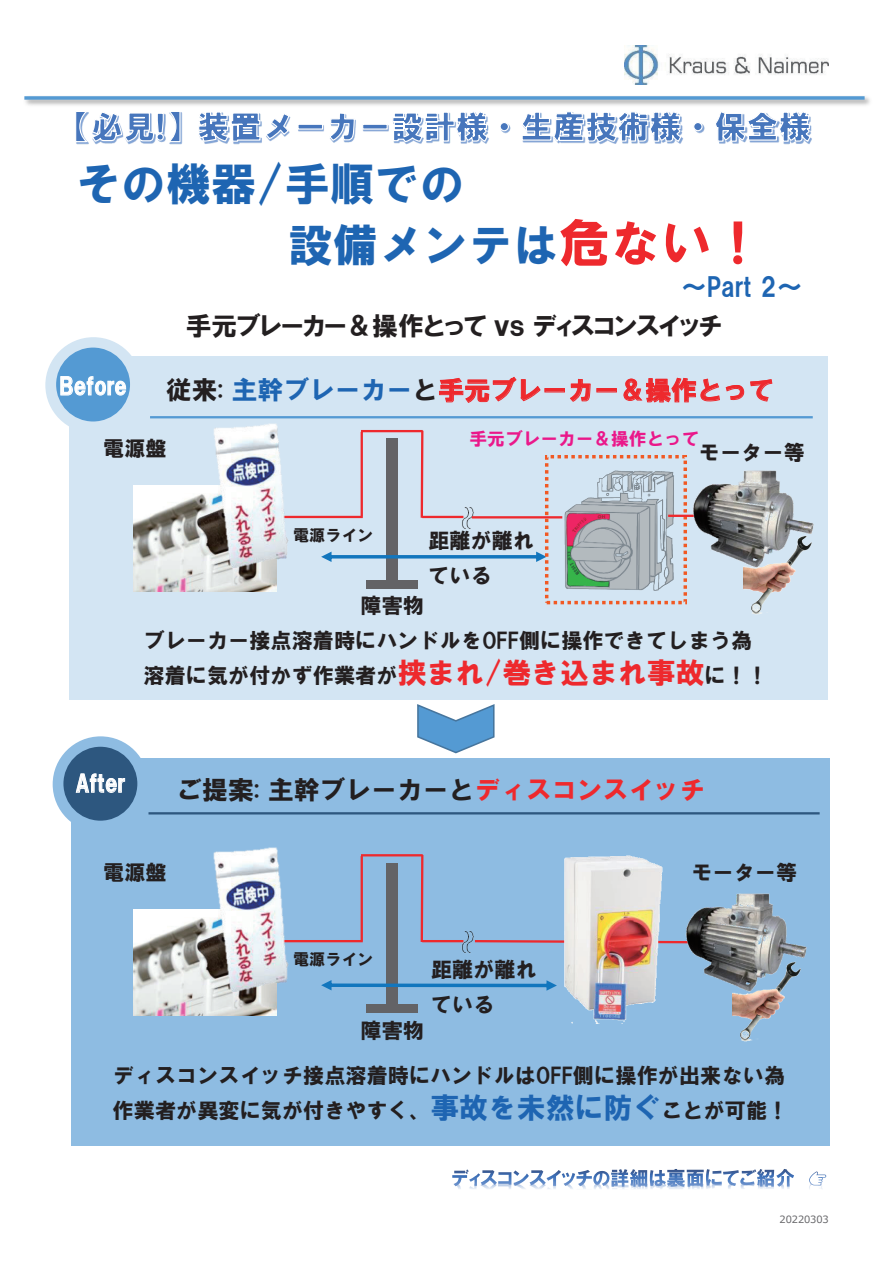
<style>
.page{position:relative;width:893px;height:1263px;background:#fff}
.page>*{position:absolute;margin:0;border:0;box-sizing:border-box;transform-origin:0 0}
.t1{font:45px/60.9px "HGS Soei Kakugothic UB";color:#1e65b2}
.t2{font:25.8px "HGS Soei Kakugothic UB";color:#ee292d}
.t3{font:25.8px "HGP Soei Kakugothic UB";color:#231f20}
.t4{font:25.8px "HGS Soei Kakugothic UB";color:#231f20}
.t5{font:25.8px "HGS Soei Kakugothic UB";color:#1e65b2}
.t6{font:22.65px "HGS Soei Kakugothic UB";letter-spacing:.015em;color:#fff}
.t7{font:21.15px/35.1px "HGS Soei Kakugothic UB";color:#231f20}
.t8{font:17.7px "HGS Soei Kakugothic UB";color:#ea188a}
.t9{font:16.2px "HG Soei Kakugothic UB";color:#231f20}
.t10{font:10.05px "Meiryo UI";letter-spacing:-.005em;color:#636366}
.s1{font-size:51.15px;color:#ee292d}
.s2{color:#231f20}
.s3{color:#1e65b2}
.s4{font-size:28.8px;color:#ee292d}
.s5{color:#ee292d}
.s6{font-size:28.8px;color:#1e65b2}
</style>
<div class="page">
<div style="left:70px;top:356px;width:758px;height:343px;background:#d3e5f3"></div>
<svg style="left:439px;top:376px;width:102px;height:43px"></svg>
<div style="left:545px;top:388px;width:20px;height:4px;border:1px solid #ee292d"></div>
<svg style="left:570px;top:379px;width:21px;height:23px"></svg>
<div style="left:596px;top:388px;width:21px;height:4px;border:1px solid #ee292d"></div>
<svg style="left:623px;top:377px;width:121px;height:26px"></svg>
<svg style="left:750px;top:379px;width:23px;height:23px"></svg>
<div style="left:45px;top:337px;width:97px;height:96px;background:#d3e5f3;border-radius:50%"></div>
<div style="left:56px;top:348px;width:74px;height:73px;background:#549ad3;border-radius:50%"></div>
<hr style="left:150px;top:416px;width:663px;height:2px;background:#549ad3">
<svg style="left:60px;top:376px;width:66px;height:20px"></svg>
<img style="left:624px;top:45px;width:204px;height:39px">
<div style="left:72px;top:758px;width:758px;height:387px;background:#8ebce2"></div>
<div style="left:53px;top:736px;width:96px;height:96px;background:#8ebce2;border-radius:50%"></div>
<div style="left:63px;top:747px;width:74px;height:74px;background:#2d577f;border-radius:50%"></div>
<svg style="left:75px;top:773px;width:50px;height:20px"></svg>
<hr style="left:149px;top:812px;width:671px;height:2px;background:#2d577f">
<svg style="left:24px;top:96px;width:841px;height:4px;background:#66a3d4"></svg>
<img style="left:181px;top:112px;width:2px;height:32px">
<svg style="left:76px;top:112px;width:105px;height:33px"></svg>
<svg style="left:197px;top:105px;width:615px;height:40px"></svg>
<img style="left:453px;top:1184px;width:337px;height:5px">
<svg style="left:454px;top:1169px;width:340px;height:18px"></svg>
<img style="left:809px;top:1185px;width:13px;height:4px">
<svg style="left:809px;top:1171px;width:17px;height:14px"></svg>
<img style="left:134px;top:485px;width:142px;height:107px">
<img style="left:744px;top:573px;width:50px;height:42px">
<div style="left:386px;top:439px;width:12px;height:147px;background:#636366"></div>
<div style="left:366px;top:580px;width:52px;height:9px;background:#636366"></div>
<hr style="left:276px;top:516px;width:87px;height:2px;background:#ee292d">
<hr style="left:361px;top:432px;width:2px;height:84px;background:#ee292d">
<svg style="left:419px;top:430px;width:6px;height:89px"></svg>
<hr style="left:361px;top:430px;width:62px;height:2px;background:#ee292d">
<hr style="left:422px;top:516px;width:41px;height:2px;background:#ee292d">
<img style="left:461px;top:507px;width:14px;height:22px">
<svg style="left:321px;top:552px;width:224px;height:10px"></svg>
<img style="left:210px;top:423px;width:83px;height:145px">
<hr style="left:472px;top:516px;width:90px;height:2px;background:#ee292d">
<img style="left:134px;top:909px;width:142px;height:106px">
<img style="left:733px;top:996px;width:52px;height:46px">
<div style="left:386px;top:863px;width:12px;height:147px;background:#636366"></div>
<div style="left:366px;top:1005px;width:52px;height:8px;background:#636366"></div>
<hr style="left:276px;top:940px;width:87px;height:2px;background:#ee292d">
<hr style="left:361px;top:856px;width:2px;height:84px;background:#ee292d">
<svg style="left:419px;top:855px;width:6px;height:88px"></svg>
<hr style="left:361px;top:854px;width:62px;height:2px;background:#ee292d">
<hr style="left:422px;top:940px;width:41px;height:2px;background:#ee292d">
<img style="left:461px;top:931px;width:13px;height:22px">
<svg style="left:321px;top:980px;width:236px;height:11px"></svg>
<img style="left:210px;top:847px;width:83px;height:145px">
<svg style="left:473px;top:939px;width:207px;height:5px"></svg>
<img style="left:562px;top:855px;width:100px;height:169px">
<div style="left:545px;top:455px;width:142px;height:149px;border:3px dashed #f15923"></div>
<img style="left:680px;top:893px;width:127px;height:103px">
<svg style="left:417px;top:704px;width:78px;height:50px"></svg>
<img style="left:561px;top:470px;width:118px;height:121px">
<hr style="left:668px;top:515px;width:36px;height:2px;background:#ee292d">
<img style="left:687px;top:470px;width:127px;height:103px">
<h1 class="t1" style="left:288px;top:154px;width:477px;text-indent:-212px">その機器/手順での<br>設備メンテは<span class="s1">危ない！</span></h1>
<p class="t5" style="left:681px;top:274px;width:123px">～Part 2～</p>
<p class="t3" style="left:186px;top:313px;width:537px">手元ブレーカー＆操作とってｖｓディスコンスイッチ</p>
<p class="t6" style="left:60px;top:375px;width:68px">Before</p>
<p class="t2" style="left:166px;top:377px;width:610px"><span class="s2">従来:</span> <span class="s3">主幹ブレーカー</span><span class="s2">と</span>手元ブレーカー＆操作とって</p>
<p class="t7" style="left:103px;top:431px;width:65px">電源盤</p>
<p class="t9" style="left:293px;top:527px;width:82px">電源ライン</p>
<p class="t8" style="left:470px;top:430px;width:232px">手元ブレーカー＆操作とって</p>
<p class="t7" style="left:699px;top:435px;width:108px">モーター等</p>
<p class="t7" style="left:428px;top:523px;width:107px">距離が離れている</p>
<p class="t7" style="left:361px;top:588px;width:65px">障害物</p>
<p class="t7" style="left:143px;top:623px;width:626px">ブレーカー接点溶着時にハンドルをOFF側に操作できてしまう為溶着に気が付かず作業者が<span class="s4">挟まれ/巻き込まれ事故</span>に！！</p>
<p class="t6" style="left:76px;top:772px;width:51px">After</p>
<p class="t4" style="left:176px;top:777px;width:531px">ご提案: 主幹ブレーカーと<span class="s5">ディスコンスイッチ</span></p>
<p class="t7" style="left:103px;top:855px;width:65px">電源盤</p>
<p class="t9" style="left:293px;top:951px;width:82px">電源ライン</p>
<p class="t7" style="left:361px;top:1012px;width:65px">障害物</p>
<p class="t7" style="left:431px;top:951px;width:108px">距離が離れている</p>
<p class="t7" style="left:691px;top:855px;width:107px">モーター等</p>
<p class="t7" style="left:113px;top:1058px;width:677px">ディスコンスイッチ接点溶着時にハンドルはOFF側に操作が出来ない為作業者が異変に気が付きやすく、<span class="s6">事故を未然に防ぐ</span>ことが可能！</p>
<p class="t10" style="left:779px;top:1212px;width:51px">20220303</p>
</div>
